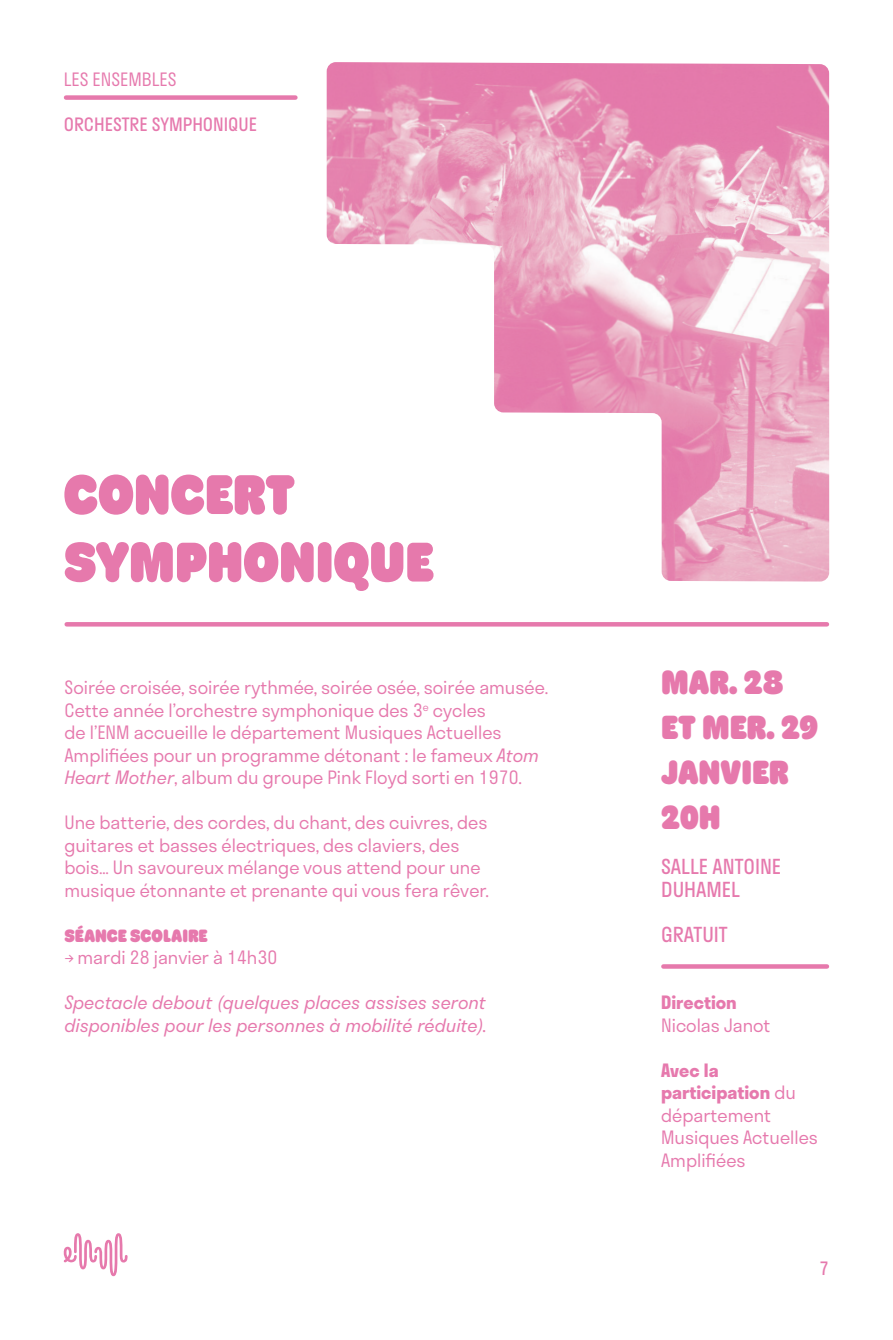
<style>
.page{position:relative;width:893px;height:1340px;background:#fff}
.page>*{position:absolute;margin:0;border:0;box-sizing:border-box;transform-origin:0 0}
.rose-titre_spectacle{font:900 56.25px/67.5px "Hoss Round X Narrow";color:#e679ac}
.rose-dates{font:900 33.75px/45px "Hoss Round X Narrow";letter-spacing:-.01em;color:#e679ac}
.rose-lieu{font:20.25px/22.5px "Stratos";color:#e679ad}
.rose-labeur{font:300 18px/22.5px "Stratos";color:#e679ad}
.rose-labeur-2{font:italic 300 18px/22.5px "Stratos";color:#e679ad}
.rose-catégorie_haut_gauche{font:18px "Stratos";color:#e679ad}
.rose-labeur-3{font:900 18px "Hoss Round X Narrow";color:#e679ad}
.s1{font-style:italic}
.s2{font-weight:700}
</style>
<div class="page">
<svg style="left:64px;top:1233px;width:64px;height:43px"></svg>
<div style="left:66px;top:95px;width:229px;height:5px;background:#e679ac"></div>
<svg style="left:663px;top:964px;width:164px;height:4px"></svg>
<hr style="left:67px;top:622px;width:760px;height:4px;background:#e679ac">
<img style="left:327px;top:62px;width:502px;height:519px">
<p class="rose-labeur" style="left:64px;top:68px;width:114px">LES ENSEMBLES</p>
<p class="rose-catégorie_haut_gauche" style="left:64px;top:110px;width:195px">ORCHESTRE SYMPHONIQUE</p>
<p class="rose-titre_spectacle" style="left:64px;top:462px;width:371px">CONCERT<br>SYMPHONIQUE</p>
<p class="rose-labeur" style="left:64px;top:675px;width:485px">Soirée croisée, soirée rythmée, soirée osée, soirée amusée.<br>Cette année l’orchestre symphonique des 3<sup>e</sup> cycles<br>de l’ENM accueille le département Musiques Actuelles Amplifiées pour un programme détonant : le fameux <span class="s1">Atom Heart Mother</span>, album du groupe Pink Floyd sorti en 1970.</p>
<p class="rose-labeur" style="left:64px;top:810px;width:426px">Une batterie, des cordes, du chant, des cuivres, des guitares et basses électriques, des claviers, des bois… Un savoureux mélange vous attend pour une musique étonnante et prenante qui vous fera rêver.</p>
<p class="rose-labeur-3" style="left:64px;top:925px;width:145px">SÉANCE SCOLAIRE</p>
<p class="rose-labeur" style="left:64px;top:945px;width:214px">→ mardi 28 janvier à 14h30</p>
<p class="rose-labeur-2" style="left:64px;top:990px;width:424px">Spectacle debout (quelques places assises seront disponibles pour les personnes à mobilité réduite).</p>
<p class="rose-dates" style="left:661px;top:661px;width:158px">MAR. 28<br>ET MER. 29<br>JANVIER<br>20H</p>
<p class="rose-lieu" style="left:661px;top:854px;width:122px">SALLE ANTOINE<br>DUHAMEL</p>
<p class="rose-lieu" style="left:661px;top:922px;width:68px">GRATUIT</p>
<p class="rose-labeur" style="left:661px;top:990px;width:111px"><span class="s2">Direction<br></span>Nicolas Janot</p>
<p class="rose-labeur" style="left:661px;top:1058px;width:158px"><span class="s2">Avec la participation</span> du département<br>Musiques Actuelles<br>Amplifiées</p>
<p class="rose-catégorie_haut_gauche" style="left:819px;top:1253px;width:11px">7</p>
</div>
